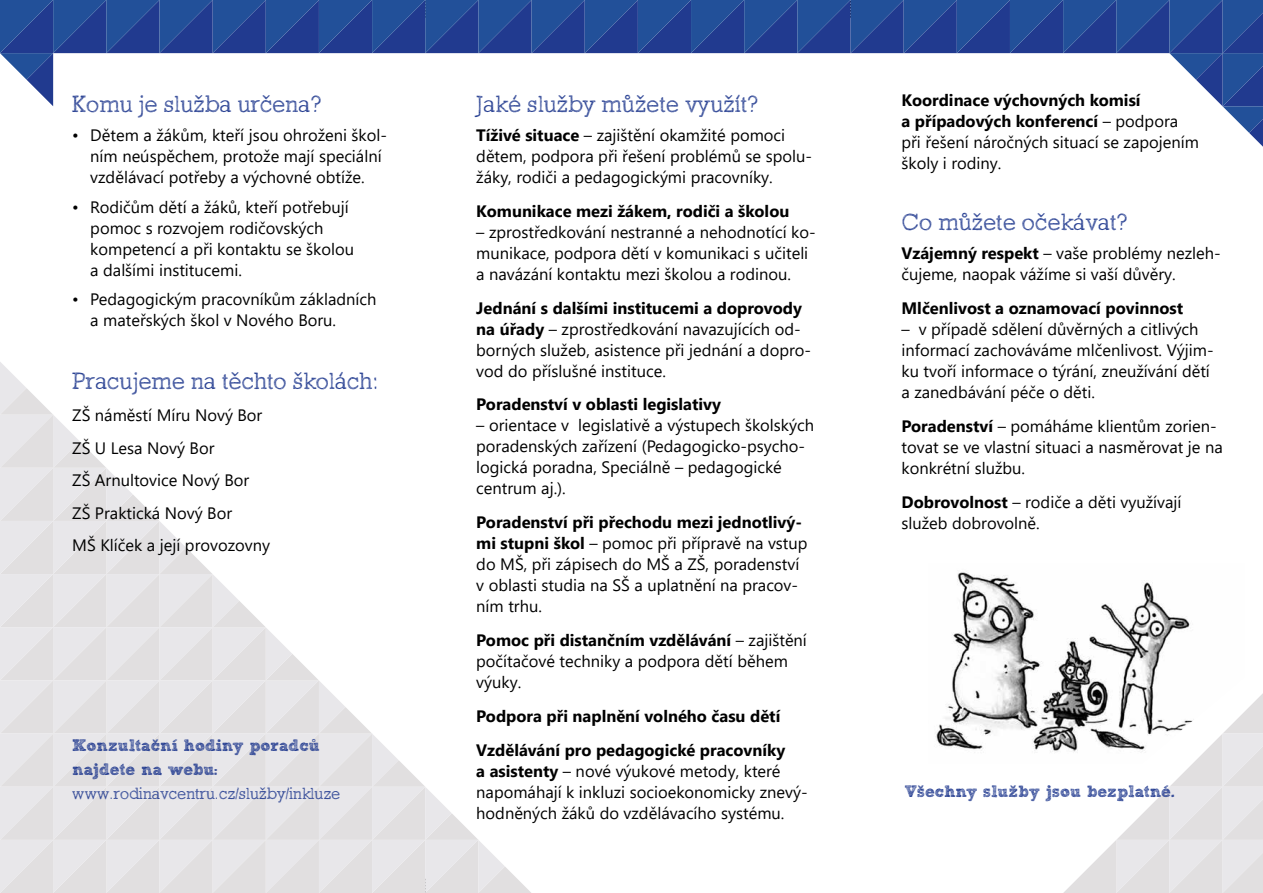
<style>
.page{position:relative;width:1263px;height:893px;background:#fff}
.page>*{position:absolute;margin:0;border:0;box-sizing:border-box;transform-origin:0 0}
.t1{font:300 24px "Sketch Block";color:#213a8f}
.t2{font:16.5px/21px "Segoe UI";color:#000}
.t3{font:700 16.5px/33.8px "Segoe UI";color:#000}
.t4{font:700 16.5px/24px "Sketch Block";color:#213a8f}
.t5{font:300 16.5px "Sketch Block";color:#213a8f}
.s1{font-weight:700}
</style>
<div class="page">
<svg style="left:0;top:0;width:1263px;height:147px"></svg>
<svg style="left:0;top:362px;width:531px;height:531px"></svg>
<svg style="left:1063px;top:693px;width:200px;height:200px"></svg>
<img style="left:935px;top:572px;width:310px;height:191px">
<p class="t2" style="left:901px;top:88px;width:299px"><span class="s1">Koordinace výchovných komisí<br>a případových konferencí</span> – podpora při řešení náročných situací se zapojením školy i rodiny.</p>
<h1 class="t1" style="left:476px;top:89px;width:283px">Jaké služby můžete využít?</h1>
<p class="t2" style="left:476px;top:123px;width:337px"><span class="s1">Tíživé situace</span> – zajištění okamžité pomoci dětem, podpora při řešení problémů se spolu&shy;žáky, rodiči a pedagogickými pracovníky.</p>
<p class="t3" style="left:476px;top:193px;width:315px">Komunikace mezi žákem, rodiči a školou</p>
<p class="t2" style="left:476px;top:220px;width:341px">– zprostředkování nestranné a nehodnotící ko&shy;munikace, podpora dětí v komunikaci s učiteli a navázání kontaktu mezi školou a rodinou.</p>
<p class="t2" style="left:476px;top:296px;width:336px"><span class="s1">Jednání s dalšími institucemi a doprovody na úřady</span> – zprostředkování navazujících od&shy;borných služeb, asistence při jednání a dopro&shy;vod do příslušné instituce.</p>
<p class="t3" style="left:476px;top:386px;width:246px">Poradenství v oblasti legislativy</p>
<p class="t2" style="left:476px;top:414px;width:339px">– orientace v legislativě a výstupech školských poradenských zařízení (Pedagogicko-psycho&shy;logická poradna, Speciálně – pedagogické centrum aj.).</p>
<p class="t2" style="left:476px;top:510px;width:333px"><span class="s1">Poradenství při přechodu mezi jednotlivý&shy;mi stupni škol</span> – pomoc při přípravě na vstup do MŠ, při zápisech do MŠ a ZŠ, poradenství v oblasti studia na SŠ a uplatnění na pracov&shy;ním trhu.</p>
<p class="t2" style="left:476px;top:628px;width:332px"><span class="s1">Pomoc při distančním vzdělávání</span> – zajištění počítačové techniky a podpora dětí během výuky.</p>
<p class="t3" style="left:476px;top:698px;width:311px">Podpora při naplnění volného času dětí<br>Vzdělávání pro pedagogické pracovníky</p>
<p class="t2" style="left:476px;top:759px;width:333px"><span class="s1">a asistenty</span> – nové výukové metody, které napomáhají k inkluzi socioekonomicky znevý&shy;hodněných žáků do vzdělávacího systému.</p>
<h1 class="t1" style="left:72px;top:89px;width:250px">Komu je služba určena?</h1>
<p class="t2" style="left:90px;top:123px;width:298px;text-indent:-18px">• Dětem a žákům, kteří jsou ohroženi škol&shy;ním neúspěchem, protože mají speciální vzdělávací potřeby a výchovné obtíže.</p>
<p class="t2" style="left:90px;top:195px;width:265px;text-indent:-18px">• Rodičům dětí a žáků, kteří potřebují pomoc s rozvojem rodičovských kompetencí a při kontaktu se školou a dalšími institucemi.</p>
<p class="t2" style="left:90px;top:287px;width:288px;text-indent:-18px">• Pedagogickým pracovníkům základních a mateřských škol v Nového Boru.</p>
<h1 class="t1" style="left:901px;top:208px;width:227px">Co můžete očekávat?</h1>
<p class="t2" style="left:901px;top:242px;width:321px"><span class="s1">Vzájemný respekt</span> – vaše problémy nezleh&shy;čujeme, naopak vážíme si vaší důvěry.</p>
<p class="t3" style="left:901px;top:290px;width:283px">Mlčenlivost a oznamovací povinnost</p>
<p class="t2" style="left:901px;top:317px;width:314px">– v případě sdělení důvěrných a citlivých informací zachováváme mlčenlivost. Výjim&shy;ku tvoří informace o týrání, zneužívání dětí a zanedbávání péče o děti.</p>
<p class="t2" style="left:901px;top:414px;width:323px"><span class="s1">Poradenství</span> – pomáháme klientům zorien&shy;tovat se ve vlastní situaci a nasměrovat je na konkrétní službu.</p>
<p class="t2" style="left:901px;top:490px;width:281px"><span class="s1">Dobrovolnost</span> – rodiče a děti využívají služeb dobrovolně.</p>
<h1 class="t1" style="left:72px;top:366px;width:308px">Pracujeme na těchto školách:</h1>
<p class="t2" style="left:72px;top:398px;width:199px;line-height:32.5px">ZŠ náměstí Míru Nový Bor<br>ZŠ U Lesa Nový Bor<br>ZŠ Arnultovice Nový Bor<br>ZŠ Praktická Nový Bor<br>MŠ Klíček a její provozovny</p>
<p class="t4" style="left:72px;top:733px;width:249px">Konzultační hodiny poradců najdete na webu:</p>
<p class="t5" style="left:72px;top:783px;width:270px">www.rodinavcentru.cz/služby/inkluze</p>
<p class="t4" style="left:905px;top:779px;width:271px">Všechny služby jsou bezplatné.</p>
</div>
